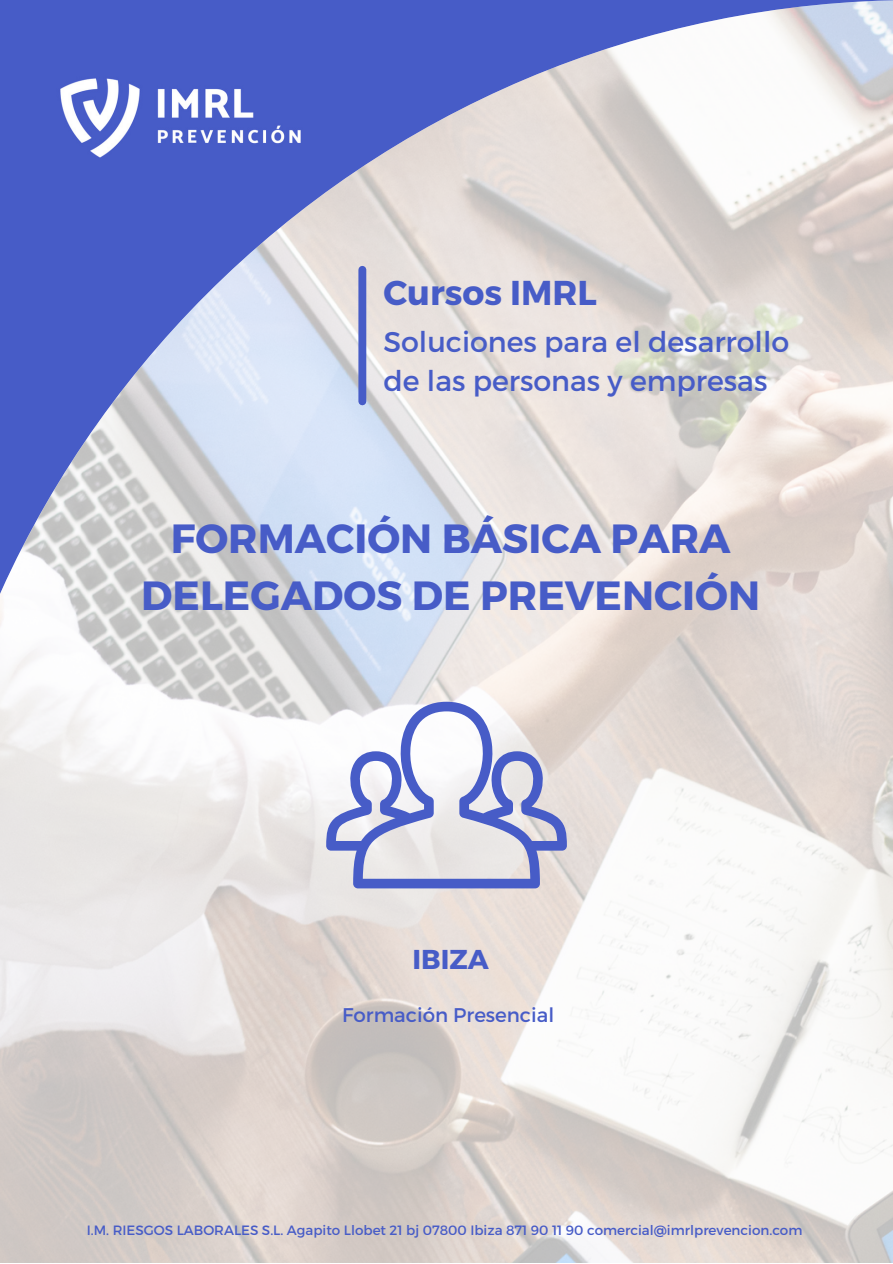
<style>
.page{position:relative;width:893px;height:1264px;background:#fff}
.page>*{position:absolute;margin:0;border:0;box-sizing:border-box;transform-origin:0 0}
.t1{font:700 40.8px/56.2px "Montserrat";color:#475cc7;text-align:center}
.t2{font:700 34.5px "Montserrat";color:#475cc7}
.t3{font:28.5px/39.3px "Montserrat";color:#475cc7}
.t4{font:700 27.3px "Montserrat";color:#475cc7}
.t5{font:19.8px "Montserrat";color:#475cc7}
.t6{font:13.5px "Montserrat";color:#475cc7}
</style>
<div class="page">
<img style="left:0;top:0;width:892px;height:1262px">
<img style="left:19px;top:66px;width:301px;height:106px">
<div style="left:358px;top:270px;width:8px;height:131px;background:#475cc7"></div>
<svg style="left:326px;top:701px;width:241px;height:187px"></svg>
<p class="t2" style="left:383px;top:271px;width:215px">Cursos IMRL</p>
<p class="t3" style="left:383px;top:320px;width:407px">Soluciones para el desarrollo de las personas y empresas</p>
<p class="t1" style="left:141px;top:508px;width:620px">FORMACIÓN BÁSICA PARA<br>DELEGADOS DE PREVENCIÓN</p>
<p class="t4" style="left:412px;top:941px;width:78px">IBIZA</p>
<p class="t5" style="left:342px;top:1002px;width:213px">Formación Presencial</p>
<p class="t6" style="left:87px;top:1221px;width:717px">I.M. RIESGOS LABORALES S.L. Agapito Llobet 21 bj 07800 Ibiza 871 90 11 90 comercial@imrlprevencion.com</p>
</div>
